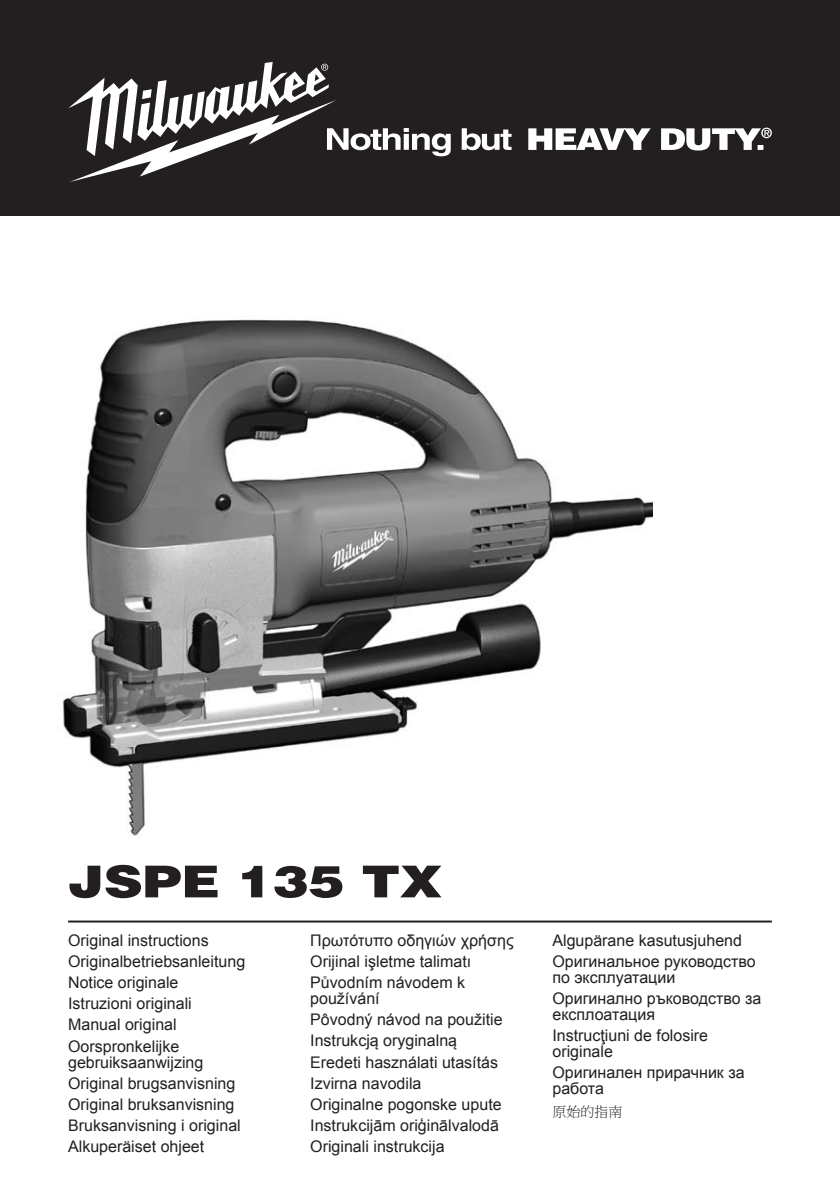
<style>
.page{position:relative;width:840px;height:1191px;background:#fff}
.page>*{position:absolute;margin:0;border:0;box-sizing:border-box;transform-origin:0 0}
.t1{font:900 44px "Helvetica";letter-spacing:-.01em;color:#231f20;scale:1.23 1}
.t2{font:16px/21.2px "Arial";color:#231f20}
.t3{font:14px "P Ming Li U";color:#231f20}
</style>
<div class="page">
<div style="left:0;top:0;width:839px;height:215px;background:#231f20"></div>
<hr style="left:68px;top:920px;width:703px;height:2px;background:#231f20">
<svg style="left:68px;top:62px;width:443px;height:120px"></svg>
<svg style="left:528px;top:128px;width:243px;height:22px"></svg>
<img style="left:62px;top:319px;width:590px;height:517px">
<h1 class="t1" style="left:68px;top:852px;width:305px">JSPE 135 TX</h1>
<p class="t2" style="left:68px;top:930px;width:178px">Original instructions<br>Originalbetriebsanleitung<br>Notice originale<br>Istruzioni originali<br>Manual original<br>Oorspronkelijke</p>
<p class="t2" style="left:68px;top:1051px;width:174px">gebruiksaanwijzing<br>Original brugsanvisning<br>Original bruksanvisning<br>Bruksanvisning i original<br>Alkuperäiset ohjeet</p>
<p class="t2" style="left:310px;top:930px;width:205px">Πρωτότυπο οδηγιών χρήσης<br>Orijinal işletme talimatı<br>Původním návodem k</p>
<p class="t2" style="left:310px;top:988px;width:194px">používání<br>Pôvodný návod na použitie<br>Instrukcją oryginalną<br>Eredeti használati utasítás<br>Izvirna navodila<br>Originalne pogonske upute<br>Instrukcijām oriģinālvalodā<br>Originali instrukcija</p>
<p class="t2" style="left:552px;top:930px;width:205px">Algupärane kasutusjuhend<br>Оригинальное руководство</p>
<p class="t2" style="left:552px;top:967px;width:210px">по эксплуатации<br>Оригинално ръководство за</p>
<p class="t2" style="left:552px;top:1004px;width:157px">експлоатация<br>Instrucţiuni de folosire</p>
<p class="t2" style="left:552px;top:1041px;width:194px">originale<br>Оригинален прирачник за</p>
<p class="t2" style="left:552px;top:1078px;width:53px">работа</p>
<p class="t3" style="left:552px;top:1104px;width:71px">原始的指南</p>
</div>
